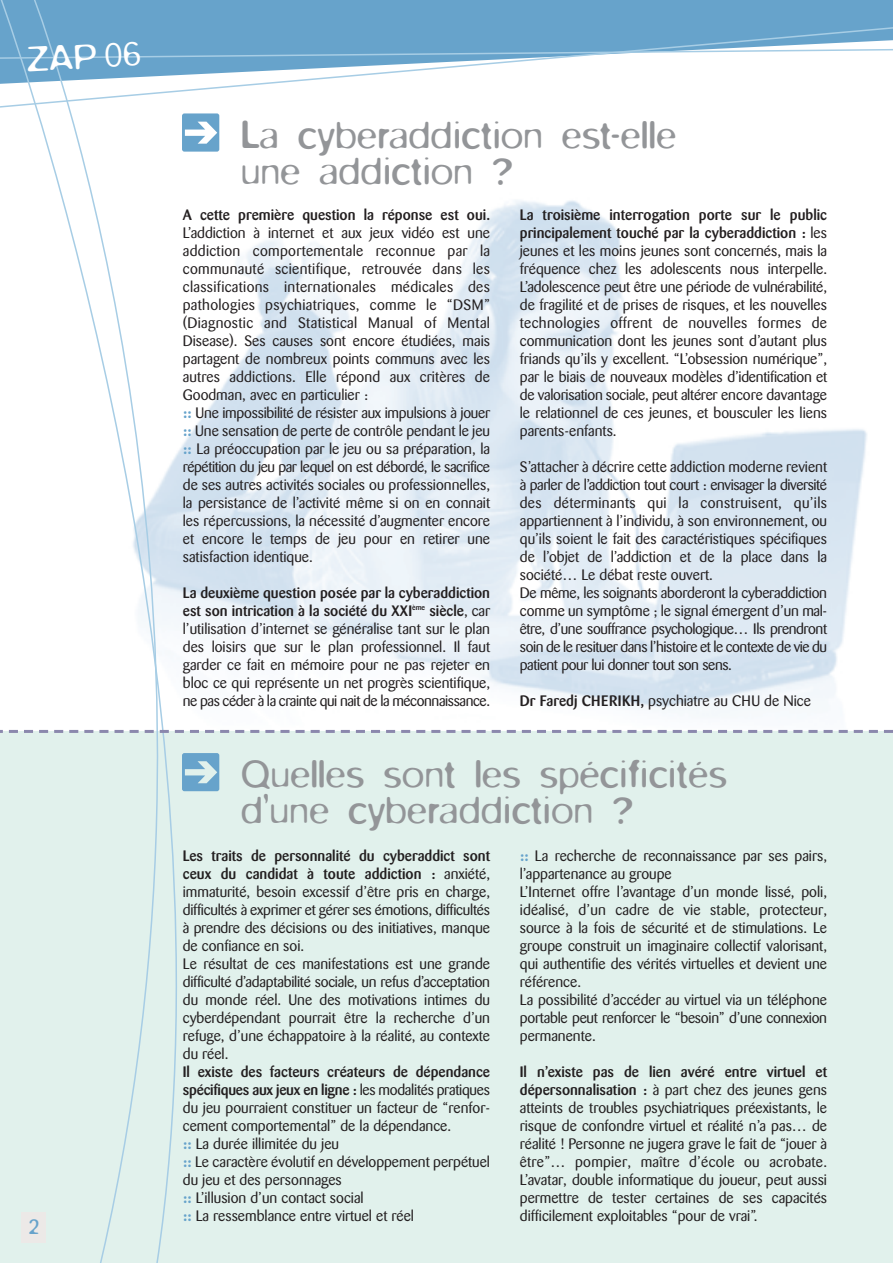
<style>
.page{position:relative;width:893px;height:1263px;background:#fff}
.page>*{position:absolute;margin:0;border:0;box-sizing:border-box;transform-origin:0 0}
.t1{font:300 42px/36px "Blur";color:#939598}
.t2{font:300 39px "Blur";color:#fff}
.t3{font:300 24px "Blur";color:#67a3cb}
.t4{font:15px/18px "Barmeno";color:#231f20}
.t5{font:500 15px "Barmeno";color:#231f20}
.s1{font-weight:700;color:#67a3cb}
.s2{font-weight:500}
</style>
<div class="page">
<img style="left:269px;top:200px;width:598px;height:530px">
<div style="left:0;top:731px;width:893px;height:532px;background:#e1f1ec"></div>
<div style="left:269px;top:0;width:624px;height:22px;background:#67a3cb"></div>
<svg style="left:26px;top:0;width:243px;height:1263px"></svg>
<svg style="left:0;top:22px;width:893px;height:89px"></svg>
<div style="left:21px;top:1212px;width:25px;height:30px;background:#ece9e7"></div>
<svg style="left:0;top:730px;width:893px;height:3px"></svg>
<svg style="left:182px;top:113px;width:37px;height:39px"></svg>
<svg style="left:182px;top:753px;width:37px;height:38px"></svg>
<h2 class="t2" style="left:25px;top:35px;width:116px;rotate:-3deg">ZAP 06</h2>
<h3 class="t3" style="left:28px;top:1212px;width:12px">2</h3>
<h1 class="t1" style="left:241px;top:115px;width:437px">La cyberaddiction est-elle une addiction ?</h1>
<p class="t5" style="left:183px;top:208px;width:309px">A cette première question la réponse est oui.</p>
<p class="t4" style="left:183px;top:225px;width:309px">L’addiction à internet et aux jeux vidéo est une addiction comportementale reconnue par la communauté scientifique, retrouvée dans les classifications internationales médicales des pathologies psychiatriques, comme le “DSM” (Diagnostic and Statistical Manual of Mental Disease). Ses causes sont encore étudiées, mais partagent de nombreux points communs avec les autres addictions. Elle répond aux critères de Goodman, avec en particulier :<br><span class="s1">::</span> Une impossibilité de résister aux impulsions à jouer <span class="s1">::</span> Une sensation de perte de contrôle pendant le jeu <span class="s1">::</span> La préoccupation par le jeu ou sa préparation, la répétition du jeu par lequel on est débordé, le sacrifice de ses autres activités sociales ou professionnelles, la persistance de l’activité même si on en connait les répercussions, la nécessité d’augmenter encore et encore le temps de jeu pour en retirer une satisfaction identique.</p>
<p class="t4" style="left:183px;top:585px;width:309px;text-align:justify"><span class="s2">La deuxième question posée par la cyberaddiction est son intrication à la société du XXI</span><sup>ème</sup> <span class="s2">siècle</span>, car l’utilisation d’internet se généralise tant sur le plan des loisirs que sur le plan professionnel. Il faut garder ce fait en mémoire pour ne pas rejeter en bloc ce qui représente un net progrès scientifique, ne pas céder à la crainte qui nait de la méconnaissance.</p>
<p class="t4" style="left:520px;top:207px;width:309px;text-align:justify"><span class="s2">La troisième interrogation porte sur le public principalement touché par la cyberaddiction :</span> les jeunes et les moins jeunes sont concernés, mais la fréquence chez les adolescents nous interpelle.<br>L’adolescence peut être une période de vulnérabilité, de fragilité et de prises de risques, et les nouvelles technologies offrent de nouvelles formes de communication dont les jeunes sont d’autant plus friands qu’ils y excellent. “L’obsession numérique”, par le biais de nouveaux modèles d’identification et de valorisation sociale, peut altérer encore davantage le relationnel de ces jeunes, et bousculer les liens parents-enfants.</p>
<p class="t4" style="left:520px;top:459px;width:309px">S’attacher à décrire cette addiction moderne revient à parler de l’addiction tout court : envisager la diversité des déterminants qui la construisent, qu’ils appartiennent à l’individu, à son environnement, ou qu’ils soient le fait des caractéristiques spécifiques de l’objet de l’addiction et de la place dans la société… Le débat reste ouvert.<br>De même, les soignants aborderont la cyberaddiction comme un symptôme ; le signal émergent d’un mal&shy;être, d’une souffrance psychologique… Ils prendront soin de le resituer dans l’histoire et le contexte de vie du patient pour lui donner tout son sens.</p>
<p class="t4" style="left:520px;top:693px;width:293px"><span class="s2">Dr Faredj CHERIKH,</span> psychiatre au CHU de Nice</p>
<h1 class="t1" style="left:241px;top:755px;width:488px">Quelles sont les spécificités d’une cyberaddiction ?</h1>
<p class="t4" style="left:183px;top:848px;width:309px"><span class="s2">Les traits de personnalité du cyberaddict sont ceux du candidat à toute addiction :</span> anxiété, immaturité, besoin excessif d’être pris en charge, difficultés à exprimer et gérer ses émotions, difficultés à prendre des décisions ou des initiatives, manque de confiance en soi.<br>Le résultat de ces manifestations est une grande difficulté d’adaptabilité sociale, un refus d’acceptation du monde réel. Une des motivations intimes du cyberdépendant pourrait être la recherche d’un refuge, d’une échappatoire à la réalité, au contexte du réel.</p>
<p class="t4" style="left:183px;top:1064px;width:309px"><span class="s2">Il existe des facteurs créateurs de dépendance spécifiques aux jeux en ligne :</span> les modalités pratiques du jeu pourraient constituer un facteur de “renfor&shy;cement comportemental” de la dépendance.<br><span class="s1">::</span> La durée illimitée du jeu<br><span class="s1">::</span> Le caractère évolutif en développement perpétuel du jeu et des personnages<br><span class="s1">::</span> L’illusion d’un contact social<br><span class="s1">::</span> La ressemblance entre virtuel et réel</p>
<p class="t4" style="left:520px;top:848px;width:309px"><span class="s1">::</span> La recherche de reconnaissance par ses pairs, l’appartenance au groupe<br>L’Internet offre l’avantage d’un monde lissé, poli, idéalisé, d’un cadre de vie stable, protecteur, source à la fois de sécurité et de stimulations. Le groupe construit un imaginaire collectif valorisant, qui authentifie des vérités virtuelles et devient une référence.<br>La possibilité d’accéder au virtuel via un téléphone portable peut renforcer le “besoin” d’une connexion permanente.</p>
<p class="t4" style="left:520px;top:1064px;width:309px;text-align:justify"><span class="s2">Il n’existe pas de lien avéré entre virtuel et dépersonnalisation :</span> à part chez des jeunes gens atteints de troubles psychiatriques préexistants, le risque de confondre virtuel et réalité n’a pas… de réalité ! Personne ne jugera grave le fait de “jouer à être”… pompier, maître d’école ou acrobate.<br>L’avatar, double informatique du joueur, peut aussi permettre de tester certaines de ses capacités difficilement exploitables “pour de vrai”.</p>
</div>
